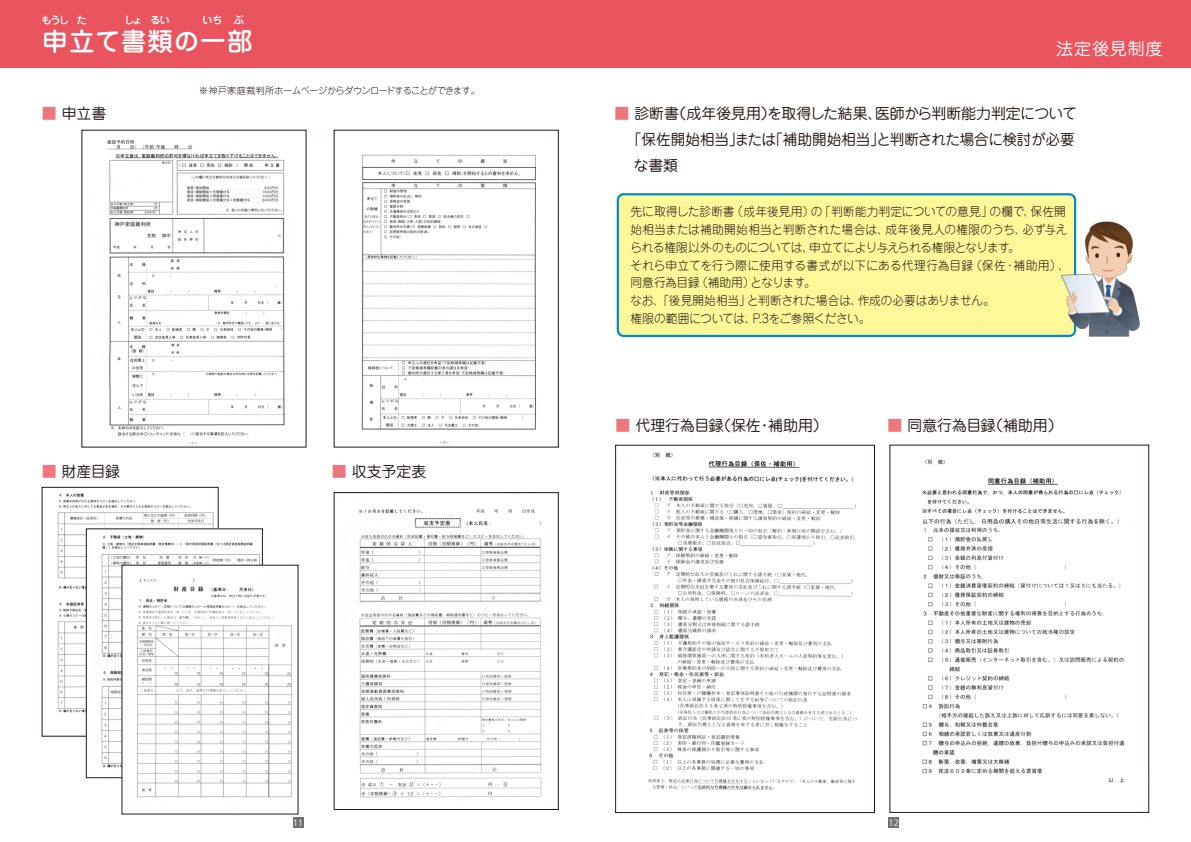
<style>
.page{position:relative;width:1191px;height:842px;background:#fff}
.page>*{position:absolute;margin:0;border:0;box-sizing:border-box;transform-origin:0 0}
.t1{font:500 25.5px "Jun 34 Pro";letter-spacing:.03em;color:#fff}
.t2{font:17px "Jun 201 Pro";letter-spacing:.05em;color:#fff}
.t3{font:14.9px/26px "Jun 201 Pro";color:#221815}
.t4{font:300 12px/17.7px "Jun 101 Pro";letter-spacing:-.005em;color:#221815}
.t5{font:500 10.6px "Jun 34 Pro";letter-spacing:-.14em;color:#fff}
.t6{font:300 9.2px "Jun 101 Pro";letter-spacing:-.065em;color:#221815}
.t7{font:8.5px "Koz Go Pro";color:#fff}
.s1{color:#ee767e}
</style>
<div class="page">
<img style="left:81px;top:130px;width:204px;height:317px">
<div style="left:618px;top:194px;width:457px;height:142px;background:#fff899;border-radius:6px"></div>
<div style="left:617px;top:193px;width:459px;height:144px;border:2px solid #0089ce;border-radius:6px"></div>
<div style="left:0;top:0;width:1191px;height:68px;background:#ea545e"></div>
<div style="left:293px;top:817px;width:10px;height:11px;background:#727171"></div>
<div style="left:888px;top:817px;width:11px;height:11px;background:#727171"></div>
<img style="left:57px;top:493px;width:159px;height:241px">
<div style="left:42px;top:487px;width:176px;height:249px;border:1px solid #221815"></div>
<img style="left:1060px;top:218px;width:80px;height:119px">
<img style="left:333px;top:130px;width:226px;height:318px">
<img style="left:359px;top:509px;width:183px;height:291px">
<div style="left:334px;top:492px;width:224px;height:318px;border:1px solid #221815"></div>
<img style="left:615px;top:444px;width:260px;height:365px">
<div style="left:615px;top:445px;width:259px;height:368px;border:1px solid #221815"></div>
<img style="left:889px;top:459px;width:260px;height:354px">
<img style="left:88px;top:531px;width:172px;height:245px">
<div style="left:86px;top:529px;width:176px;height:249px;border:1px solid #221815"></div>
<img style="left:124px;top:567px;width:168px;height:231px">
<p class="t5" style="left:41px;top:11px;width:48px">もうし た</p>
<p class="t5" style="left:124px;top:11px;width:47px">しょ るい</p>
<p class="t5" style="left:202px;top:11px;width:43px">いち ぶ</p>
<h1 class="t1" style="left:42px;top:21px;width:212px">申立て書類の一部</h1>
<h2 class="t2" style="left:1056px;top:35px;width:108px">法定後見制度</h2>
<p class="t6" style="left:199px;top:83px;width:282px">※神戸家庭裁判所ホームページからダウンロードすることができます。</p>
<p class="t3" style="left:42px;top:99px;width:66px"><span class="s1">■</span> 申立書</p>
<p class="t3" style="left:614px;top:99px;width:464px"><span class="s1">■</span> 診断書（成年後見用）を取得した結果、医師から判断能力判定について　 「保佐開始相当」または「補助開始相当」と判断された場合に検討が必要　 な書類</p>
<p class="t4" style="left:630px;top:202px;width:441px">先に取得した診断書（成年後見用）の「判断能力判定についての意見」の欄で、保佐開始相当または補助開始相当と判断された場合は、成年後見人の権限のうち、必ず与えられる権限以外のものについては、申立てにより与えられる権限となります。<br>それら申立てを行う際に使用する書式が以下にある代理行為目録（保佐・補助用）、同意行為目録（補助用）となります。<br>なお、「後見開始相当」と判断された場合は、作成の必要はありません。<br>権限の範囲については、P.3をご参照ください。</p>
<p class="t3" style="left:42px;top:457px;width:80px"><span class="s1">■</span> 財産目録</p>
<p class="t3" style="left:332px;top:457px;width:96px"><span class="s1">■</span> 収支予定表</p>
<p class="t3" style="left:615px;top:410px;width:214px"><span class="s1">■</span> 代理行為目録（保佐・補助用）</p>
<p class="t3" style="left:887px;top:410px;width:176px"><span class="s1">■</span> 同意行為目録（補助用）</p>
<p class="t7" style="left:293px;top:817px;width:11px">11</p>
<p class="t7" style="left:889px;top:817px;width:11px">12</p>
</div>
